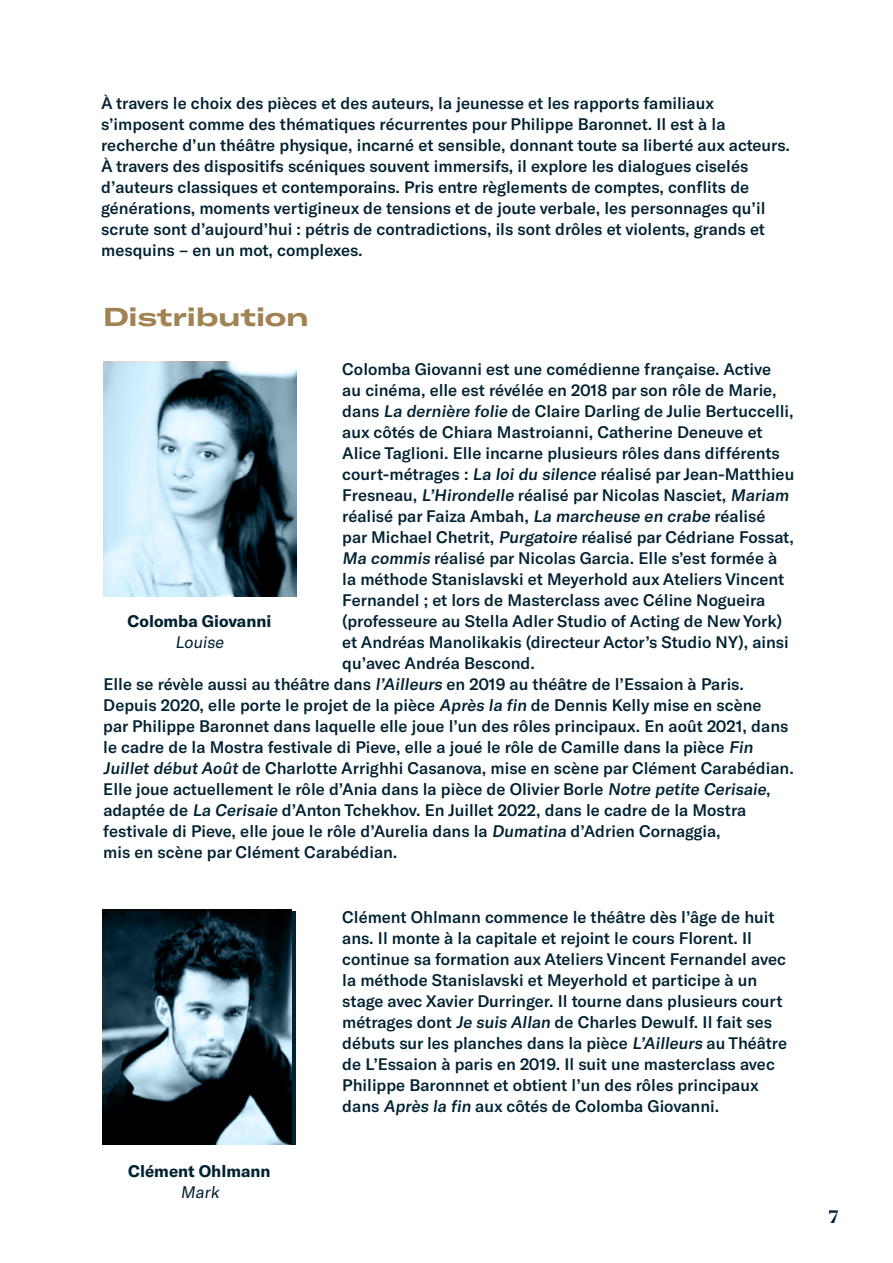
<style>
.page{position:relative;width:893px;height:1263px;background:#fff}
.page>*{position:absolute;margin:0;border:0;box-sizing:border-box;transform-origin:0 0}
.t1{font:700 expanded 25.5px "GT America";color:#a18353}
.t2{font:700 18px "Sabre";color:#012232}
.t3{font:500 16.5px/21px "GT America";color:#012232}
.t4{font:700 16.5px "GT America";color:#012232}
.t5{font:16.5px "GT America";color:#012232}
</style>
<div class="page">
<svg style="left:104px;top:363px;width:192px;height:233px;background:#8aa4b0"></svg>
<svg style="left:104px;top:911px;width:192px;height:233px;background:#384c55"></svg>
<p class="t3" style="left:101px;top:93px;width:690px">À travers le choix des pièces et des auteurs, la jeunesse et les rapports familiaux s’imposent comme des thématiques récurrentes pour Philippe Baronnet. Il est à la recherche d’un théâtre physique, incarné et sensible, donnant toute sa liberté aux acteurs.<br>À travers des dispositifs scéniques souvent immersifs, il explore les dialogues ciselés d’auteurs classiques et contemporains. Pris entre règlements de comptes, conflits de générations, moments vertigineux de tensions et de joute verbale, les personnages qu’il scrute sont d’aujourd’hui : pétris de contradictions, ils sont drôles et violents, grands et mesquins – en un mot, complexes.</p>
<h1 class="t1" style="left:103px;top:301px;width:207px">Distribution</h1>
<p class="t4" style="left:128px;top:611px;width:145px">Colomba Giovanni</p>
<p class="t5" style="left:175px;top:633px;width:53px">Louise</p>
<p class="t3" style="left:342px;top:358px;width:453px">Colomba Giovanni est une comédienne française. Active<br>au cinéma, elle est révélée en 2018 par son rôle de Marie, dans La dernière folie de Claire Darling de Julie Bertuccelli, aux côtés de Chiara Mastroianni, Catherine Deneuve et Alice Taglioni. Elle incarne plusieurs rôles dans différents court-métrages : La loi du silence réalisé par Jean-Matthieu Fresneau, L’Hirondelle réalisé par Nicolas Nasciet, Mariam réalisé par Faiza Ambah, La marcheuse en crabe réalisé par Michael Chetrit, Purgatoire réalisé par Cédriane Fossat, Ma commis réalisé par Nicolas Garcia. Elle s’est formée à la méthode Stanislavski et Meyerhold aux Ateliers Vincent Fernandel ; et lors de Masterclass avec Céline Nogueira (professeure au Stella Adler Studio of Acting de New York) et Andréas Manolikakis (directeur Actor’s Studio NY), ainsi qu’avec Andréa Bescond.</p>
<p class="t3" style="left:103px;top:674px;width:692px">Elle se révèle aussi au théâtre dans l’Ailleurs en 2019 au théâtre de l’Essaion à Paris.<br>Depuis 2020, elle porte le projet de la pièce Après la fin de Dennis Kelly mise en scène<br>par Philippe Baronnet dans laquelle elle joue l’un des rôles principaux. En août 2021, dans le cadre de la Mostra festivale di Pieve, elle a joué le rôle de Camille dans la pièce Fin Juillet début Août de Charlotte Arrighhi Casanova, mise en scène par Clément Carabédian.<br>Elle joue actuellement le rôle d’Ania dans la pièce de Olivier Borle Notre petite Cerisaie, adaptée de La Cerisaie d’Anton Tchekhov. En Juillet 2022, dans le cadre de la Mostra festivale di Pieve, elle joue le rôle d’Aurelia dans la Dumatina d’Adrien Cornaggia,<br>mis en scène par Clément Carabédian.</p>
<p class="t4" style="left:128px;top:1160px;width:144px">Clément Ohlmann</p>
<p class="t5" style="left:181px;top:1182px;width:43px">Mark</p>
<p class="t3" style="left:342px;top:906px;width:446px">Clément Ohlmann commence le théâtre dès l’âge de huit ans. Il monte à la capitale et rejoint le cours Florent. Il continue sa formation aux Ateliers Vincent Fernandel avec la méthode Stanislavski et Meyerhold et participe à un stage avec Xavier Durringer. Il tourne dans plusieurs court métrages dont Je suis Allan de Charles Dewulf. Il fait ses débuts sur les planches dans la pièce L’Ailleurs au Théâtre de L’Essaion à paris en 2019. Il suit une masterclass avec Philippe Baronnnet et obtient l’un des rôles principaux dans Après la fin aux côtés de Colomba Giovanni.</p>
<p class="t2" style="left:828px;top:1206px;width:12px">7</p>
</div>
